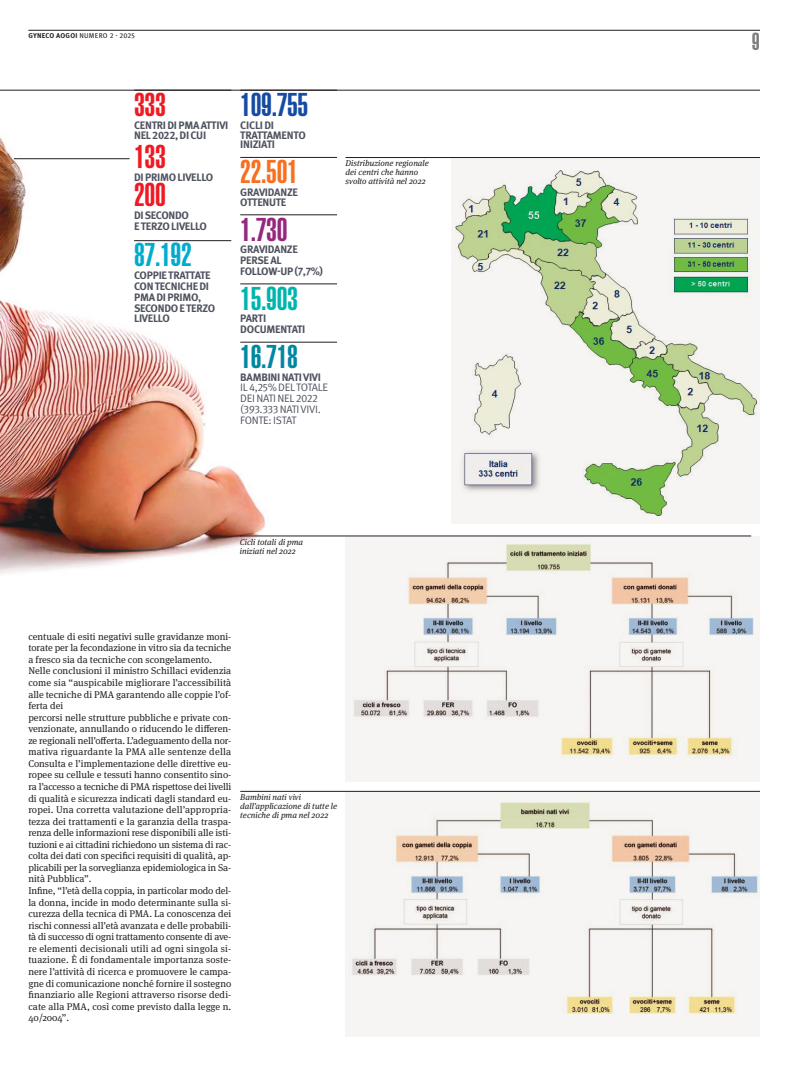
<style>
.page{position:relative;width:794px;height:1078px;background:#fff}
.page>*{position:absolute;margin:0;border:0;box-sizing:border-box;transform-origin:0 0}
.t1{font:900 extra-condensed 32.4px "Helvetica";letter-spacing:-.01em;color:#ef1923}
.t2{font:900 extra-condensed 32.4px "Helvetica";letter-spacing:-.01em;color:#154ba3}
.t3{font:900 extra-condensed 32.4px "Helvetica";color:#00acce}
.t4{font:900 extra-condensed 32.4px "Helvetica";color:#f67020}
.t5{font:900 extra-condensed 32.4px "Helvetica";color:#00b5ae}
.t6{font:900 extra-condensed 32.4px "Helvetica";color:#0087a2}
.t7{font:900 extra-condensed 32.4px "Helvetica";color:#96277c}
.t8{font:900 extra-condensed 24px "Helvetica";color:#7d7c7e}
.t9{font:700 10.8px/10.8px "Meta Pro";letter-spacing:-.025em;color:#4e525f}
.t10{font:10.8px/10.8px "Meta Pro";letter-spacing:-.025em;color:#4e525f}
.t11{font:9.8px/11.6px "Meta Serif OT";color:#241f1f}
.t12{font:italic 8.5px/9px "Meta Serif OT";color:#241f1f}
.t13{font:7px "Meta Pro";letter-spacing:.035em;color:#241f1f}
.s1{font-weight:700}
</style>
<div class="page">
<img style="left:0;top:29px;width:296px;height:546px">
<hr style="left:28px;top:30px;width:732px;height:1px;background:#241f1f">
<hr style="left:0;top:90px;width:760px;height:1px;background:#241f1f">
<hr style="left:14px;top:158px;width:115px;height:1px;background:#241f1f">
<div style="left:451px;top:157px;width:309px;height:367px;background:#f6f5f3"></div>
<img style="left:456px;top:170px;width:301px;height:345px">
<img style="left:345px;top:535px;width:415px;height:246px">
<img style="left:345px;top:792px;width:415px;height:244px">
<hr style="left:345px;top:157px;width:415px;height:1px;background:#241f1f">
<hr style="left:240px;top:535px;width:511px;height:1px;background:#241f1f">
<hr style="left:240px;top:791px;width:520px;height:1px;background:#241f1f">
<hr style="left:134px;top:240px;width:97px;height:1px;background:#241f1f">
<hr style="left:240px;top:157px;width:97px;height:1px;background:#241f1f">
<hr style="left:240px;top:214px;width:97px;height:1px;background:#241f1f">
<hr style="left:240px;top:283px;width:97px;height:1px;background:#241f1f">
<hr style="left:240px;top:342px;width:97px;height:1px;background:#241f1f">
<p class="t13" style="left:28px;top:33px;width:108px"><span class="s1">GYNECO AOGOI</span> NUMERO 2 - 2025</p>
<h1 class="t1" style="left:134px;top:93px;width:33px">333</h1>
<p class="t9" style="left:134px;top:121px;width:96px;line-height:9.9px">CENTRI DI PMA ATTIVI<br>NEL 2022, DI CUI</p>
<h1 class="t1" style="left:134px;top:145px;width:33px">133</h1>
<p class="t9" style="left:134px;top:172px;width:81px">DI PRIMO LIVELLO</p>
<h1 class="t1" style="left:134px;top:183px;width:33px">200</h1>
<p class="t9" style="left:134px;top:211px;width:74px">DI SECONDO<br>E TERZO LIVELLO</p>
<h1 class="t3" style="left:134px;top:243px;width:59px">87.192</h1>
<p class="t9" style="left:134px;top:271px;width:83px">COPPIE TRATTATE<br>CON TECNICHE DI<br>PMA DI PRIMO,<br>SECONDO E TERZO<br>LIVELLO</p>
<h1 class="t2" style="left:240px;top:93px;width:70px">109.755</h1>
<p class="t9" style="left:240px;top:121px;width:67px;line-height:9.9px">CICLI DI<br>TRATTAMENTO<br>INIZIATI</p>
<h1 class="t4" style="left:240px;top:160px;width:59px">22.501</h1>
<p class="t9" style="left:240px;top:188px;width:59px;line-height:9.9px">GRAVIDANZE<br>OTTENUTE</p>
<h1 class="t7" style="left:240px;top:217px;width:49px">1.730</h1>
<p class="t9" style="left:240px;top:245px;width:84px">GRAVIDANZE<br>PERSE AL<br>FOLLOW-UP (7,7%)</p>
<h1 class="t5" style="left:240px;top:286px;width:59px">15.903</h1>
<p class="t9" style="left:240px;top:314px;width:67px">PARTI<br>DOCUMENTATI</p>
<h1 class="t6" style="left:240px;top:345px;width:59px">16.718</h1>
<p class="t9" style="left:240px;top:372px;width:82px">BAMBINI NATI VIVI</p>
<p class="t10" style="left:240px;top:383px;width:89px">IL 4,25% DEL TOTALE<br>DEI NATI NEL 2022 (393.333 NATI VIVI.<br>FONTE: ISTAT</p>
<p class="t12" style="left:345px;top:159px;width:85px">Distribuzione regionale dei centri che hanno svolto attività nel 2022</p>
<p class="t12" style="left:240px;top:538px;width:65px">Cicli totali di pma iniziati nel 2022</p>
<p class="t11" style="left:28px;top:631px;width:204px">centuale di esiti negativi sulle gravidanze moni&shy;torate per la fecondazione in vitro sia da tecniche a fresco sia da tecniche con scongelamento.<br>Nelle conclusioni il ministro Schillaci evidenzia come sia “auspicabile migliorare l’accessibilità alle tecniche di PMA garantendo alle coppie l’of&shy;ferta dei<br>percorsi nelle strutture pubbliche e private con&shy;venzionate, annullando o riducendo le differen&shy;ze regionali nell’offerta. L’adeguamento della nor&shy;mativa riguardante la PMA alle sentenze della Consulta e l’implementazione delle direttive eu&shy;ropee su cellule e tessuti hanno consentito sino&shy;ra l’accesso a tecniche di PMA rispettose dei livelli di qualità e sicurezza indicati dagli standard eu&shy;ropei. Una corretta valutazione dell’appropria&shy;tezza dei trattamenti e la garanzia della traspa&shy;renza delle informazioni rese disponibili alle isti&shy;tuzioni e ai cittadini richiedono un sistema di rac&shy;colta dei dati con specifici requisiti di qualità, ap&shy;plicabili per la sorveglianza epidemiologica in Sa&shy;nità Pubblica”.<br>Infine, “l’età della coppia, in particolar modo del&shy;la donna, incide in modo determinante sulla si&shy;curezza della tecnica di PMA. La conoscenza dei rischi connessi all’età avanzata e delle probabili&shy;tà di successo di ogni trattamento consente di ave&shy;re elementi decisionali utili ad ogni singola si&shy;tuazione. È di fondamentale importanza soste&shy;nere l’attività di ricerca e promuovere le campa&shy;gne di comunicazione nonché fornire il sostegno finanziario alle Regioni attraverso risorse dedi&shy;cate alla PMA, così come previsto dalla legge n.<br>40/2004”.</p>
<p class="t12" style="left:240px;top:793px;width:99px">Bambini nati vivi dall’applicazione di tutte le tecniche di pma nel 2022</p>
<h2 class="t8" style="left:752px;top:33px;width:9px">9</h2>
</div>
